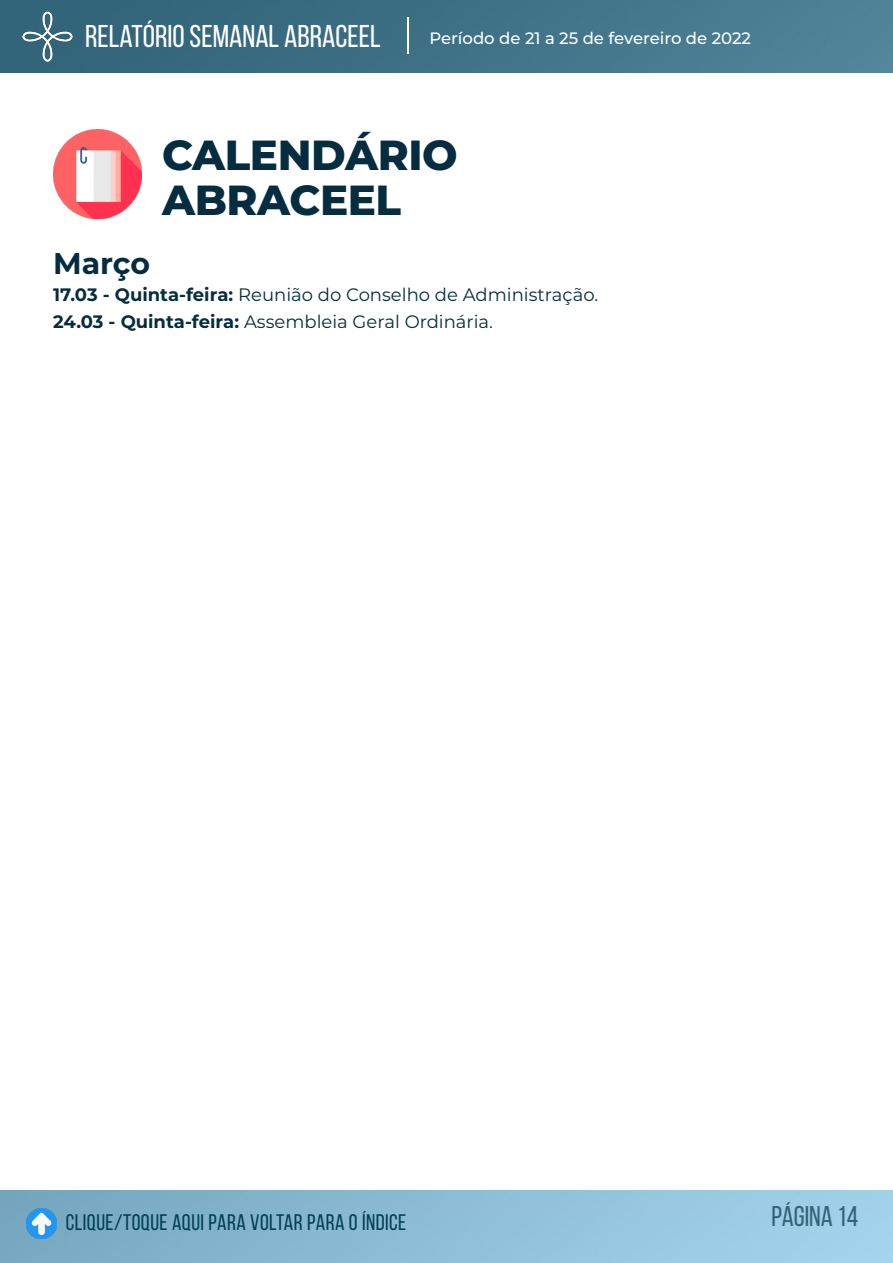
<style>
.page{position:relative;width:893px;height:1263px;background:#fff}
.page>*{position:absolute;margin:0;border:0;box-sizing:border-box;transform-origin:0 0}
.t1{font:800 42px/45px "Montserrat";letter-spacing:-.01em;color:#062d3f}
.t2{font:31.5px "Bebas Neue";color:#fff}
.t3{font:700 30px "Montserrat";letter-spacing:-.005em;color:#062d3f}
.t4{font:28.5px "Bebas Neue";color:#326479}
.t5{font:22.5px "Bebas Neue";letter-spacing:.02em;color:#014153}
.t6{font:18px/27px "Montserrat";color:#062d3f}
.t7{font:500 16.5px "Montserrat";color:#fff}
.s1{font-weight:700}
</style>
<div class="page">
<img style="left:0;top:0;width:893px;height:72px">
<img style="left:0;top:1191px;width:892px;height:72px">
<img style="left:23px;top:11px;width:50px;height:50px">
<hr style="left:407px;top:17px;width:2px;height:37px;background:#fff">
<img style="left:27px;top:1209px;width:29px;height:29px">
<img style="left:53px;top:130px;width:89px;height:88px">
<h2 class="t2" style="left:85px;top:19px;width:297px">RELATÓRIO SEMANAL ABRACEEL</h2>
<p class="t7" style="left:429px;top:26px;width:323px">Período de 21 a 25 de fevereiro de 2022</p>
<h1 class="t1" style="left:162px;top:131px;width:297px">CALENDÁRIO<br>ABRACEEL</h1>
<h3 class="t3" style="left:53px;top:242px;width:98px">Março</h3>
<p class="t6" style="left:53px;top:281px;width:546px"><span class="s1">17.03 - Quinta-feira:</span> Reunião do Conselho de Administração.<br><span class="s1">24.03 - Quinta-feira:</span> Assembleia Geral Ordinária.</p>
<p class="t5" style="left:66px;top:1210px;width:342px">CLIQUE/TOQUE AQUI PARA VOLTAR PARA O ÍNDICE</p>
<h3 class="t4" style="left:772px;top:1200px;width:88px">PÁGINA 14</h3>
</div>
